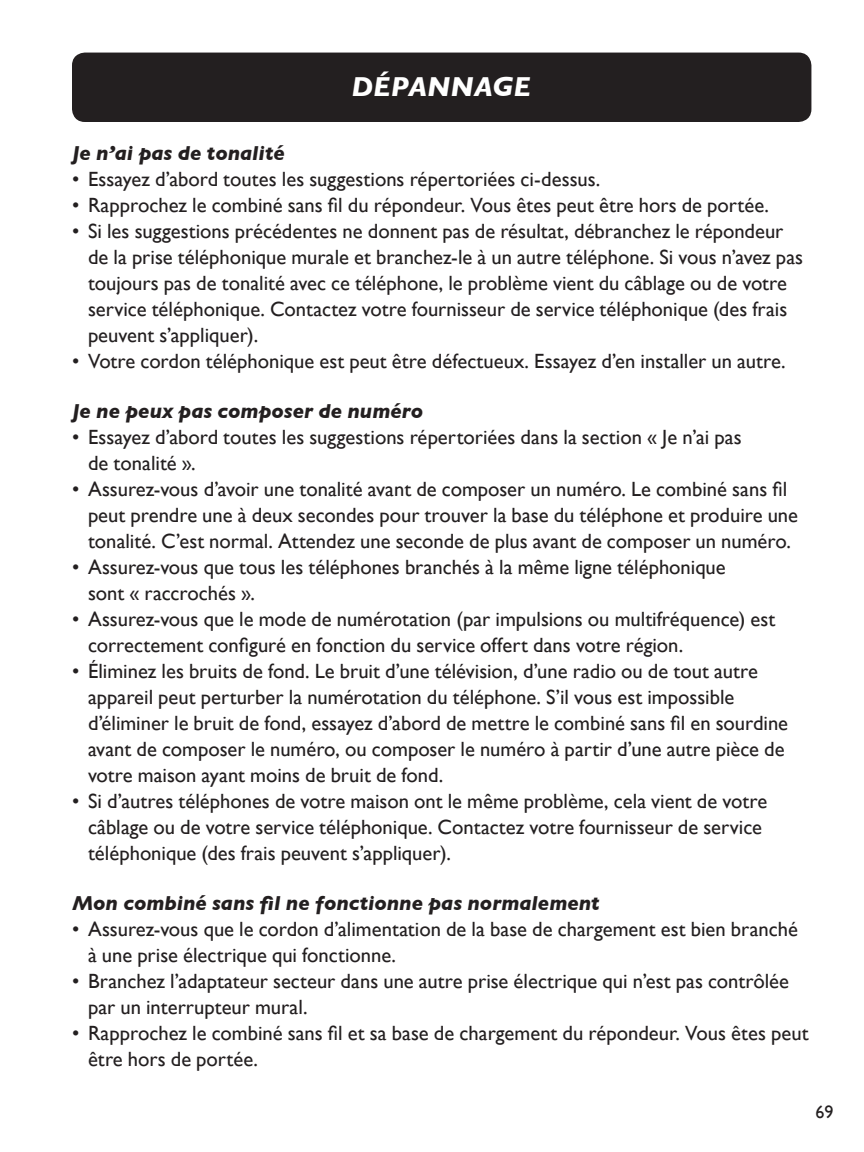
<style>
.page{position:relative;width:864px;height:1152px;background:#fff}
.page>*{position:absolute;margin:0;border:0;box-sizing:border-box;transform-origin:0 0}
.t1{font:italic 700 28px "Gill Sans";letter-spacing:.005em;color:#fff}
.t2{font:20.6px/26px "Gill Sans";color:#231f20}
.t3{font:italic 700 20.6px "Gill Sans";color:#231f20}
.t4{font:18px "Gill Sans";color:#231f20}
</style>
<div class="page">
<div style="left:72px;top:53px;width:739px;height:69px;background:#231f20;border-radius:13px"></div>
<h1 class="t1" style="left:351px;top:70px;width:181px">DÉPANNAGE</h1>
<p class="t3" style="left:72px;top:141px;width:214px">Je n’ai pas de tonalité</p>
<p class="t2" style="left:72px;top:165px;width:530px">• Essayez d’abord toutes les suggestions répertoriées ci-dessus.</p>
<p class="t2" style="left:72px;top:191px;width:699px">• Rapprochez le combiné sans fil du répondeur. Vous êtes peut être hors de portée.</p>
<p class="t2" style="left:88px;top:217px;width:717px;text-indent:-16px">• Si les suggestions précédentes ne donnent pas de résultat, débranchez le répondeur de la prise téléphonique murale et branchez-le à un autre téléphone. Si vous n’avez pas toujours pas de tonalité avec ce téléphone, le problème vient du câblage ou de votre service téléphonique. Contactez votre fournisseur de service téléphonique (des frais peuvent s’appliquer).</p>
<p class="t2" style="left:72px;top:347px;width:715px">• Votre cordon téléphonique est peut être défectueux. Essayez d’en installer un autre.</p>
<p class="t3" style="left:72px;top:399px;width:353px">Je ne peux pas composer de numéro</p>
<p class="t2" style="left:88px;top:423px;width:655px;text-indent:-16px">• Essayez d’abord toutes les suggestions répertoriées dans la section « Je n’ai pas de tonalité ».</p>
<p class="t2" style="left:88px;top:475px;width:712px;text-indent:-16px">• Assurez-vous d’avoir une tonalité avant de composer un numéro. Le combiné sans fil peut prendre une à deux secondes pour trouver la base du téléphone et produire une tonalité. C’est normal. Attendez une seconde de plus avant de composer un numéro.</p>
<p class="t2" style="left:88px;top:553px;width:639px;text-indent:-16px">• Assurez-vous que tous les téléphones branchés à la même ligne téléphonique sont « raccrochés ».</p>
<p class="t2" style="left:88px;top:605px;width:689px;text-indent:-16px">• Assurez-vous que le mode de numérotation (par impulsions ou multifréquence) est correctement configuré en fonction du service offert dans votre région.</p>
<p class="t2" style="left:88px;top:657px;width:702px;text-indent:-16px">• Éliminez les bruits de fond. Le bruit d’une télévision, d’une radio ou de tout autre appareil peut perturber la numérotation du téléphone. S’il vous est impossible d’éliminer le bruit de fond, essayez d’abord de mettre le combiné sans fil en sourdine avant de composer le numéro, ou composer le numéro à partir d’une autre pièce de votre maison ayant moins de bruit de fond.</p>
<p class="t2" style="left:88px;top:787px;width:681px;text-indent:-16px">• Si d’autres téléphones de votre maison ont le même problème, cela vient de votre câblage ou de votre service téléphonique. Contactez votre fournisseur de service téléphonique (des frais peuvent s’appliquer).</p>
<p class="t3" style="left:72px;top:891px;width:529px">Mon combiné sans fil ne fonctionne pas normalement</p>
<p class="t2" style="left:88px;top:915px;width:711px;text-indent:-16px">• Assurez-vous que le cordon d’alimentation de la base de chargement est bien branché à une prise électrique qui fonctionne.</p>
<p class="t2" style="left:88px;top:967px;width:703px;text-indent:-16px">• Branchez l’adaptateur secteur dans une autre prise électrique qui n’est pas contrôlée par un interrupteur mural.</p>
<p class="t2" style="left:88px;top:1019px;width:722px;text-indent:-16px">• Rapprochez le combiné sans fil et sa base de chargement du répondeur. Vous êtes peut être hors de portée.</p>
<p class="t4" style="left:816px;top:1101px;width:19px">69</p>
</div>
